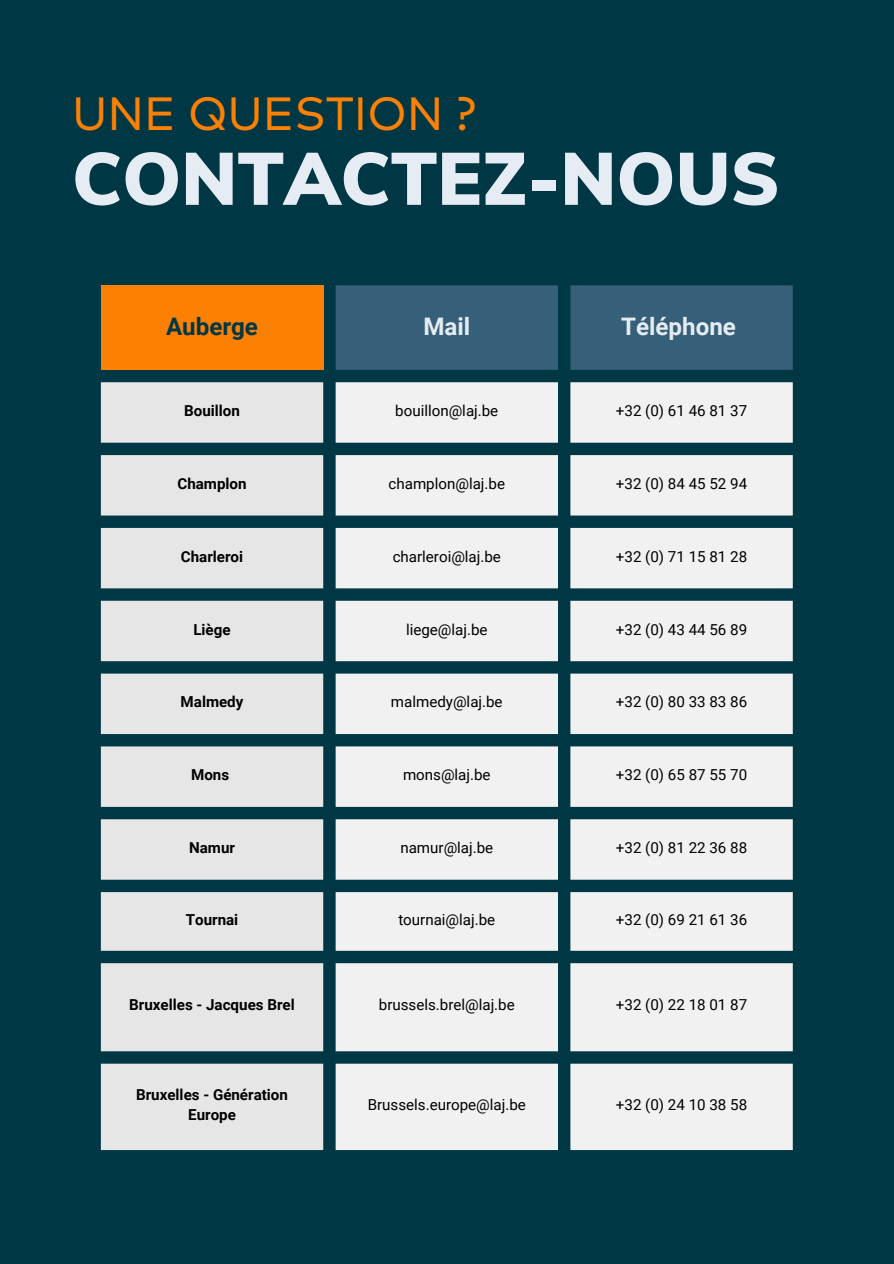
<style>
.page{position:relative;width:894px;height:1264px;background:#fff}
.page>*{position:absolute;margin:0;border:0;box-sizing:border-box;transform-origin:0 0}
.t1{font:900 73.2px "Muli";color:#e5ecf3}
.t2{font:46.5px "Mark Pro";color:#fc8002}
.t3{font:700 24.15px "Roboto";color:#e5ecf3}
.t4{font:700 24.15px "Roboto";color:#003745}
.t5{font:15.15px "Roboto";color:#000}
.t6{font:700 15.15px/20.2px "Roboto";color:#000;text-align:center}
</style>
<div class="page">
<div style="left:0;top:0;width:893px;height:1263px;background:#003745"></div>
<div style="left:101px;top:285px;width:222px;height:85px;background:#fc8002"></div>
<div style="left:335px;top:285px;width:457px;height:85px;background:#365f79"></div>
<svg style="left:101px;top:382px;width:222px;height:767px;background:#c4ccce"></svg>
<svg style="left:335px;top:382px;width:457px;height:767px;fill:#f1f1f1"></svg>
<p class="t2" style="left:72px;top:93px;width:405px">UNE QUESTION ?</p>
<p class="t1" style="left:72px;top:131px;width:709px">CONTACTEZ-NOUS</p>
<p class="t4" style="left:166px;top:312px;width:93px">Auberge</p>
<h1 class="t3" style="left:423px;top:312px;width:48px">Mail</h1>
<p class="t3" style="left:621px;top:312px;width:116px">Téléphone</p>
<p class="t6" style="left:184px;top:401px;width:57px">Bouillon</p>
<p class="t5" style="left:395px;top:402px;width:104px">bouillon@laj.be</p>
<p class="t5" style="left:615px;top:402px;width:133px">+32 (0) 61 46 81 37</p>
<p class="t6" style="left:177px;top:473px;width:71px">Champlon</p>
<p class="t5" style="left:388px;top:475px;width:118px">champlon@laj.be</p>
<p class="t5" style="left:615px;top:475px;width:133px">+32 (0) 84 45 52 94</p>
<p class="t6" style="left:181px;top:546px;width:64px">Charleroi</p>
<p class="t5" style="left:392px;top:547px;width:110px">charleroi@laj.be</p>
<p class="t5" style="left:615px;top:547px;width:133px">+32 (0) 71 15 81 28</p>
<p class="t6" style="left:193px;top:619px;width:39px">Liège</p>
<p class="t5" style="left:406px;top:620px;width:83px">liege@laj.be</p>
<p class="t5" style="left:615px;top:620px;width:133px">+32 (0) 43 44 56 89</p>
<p class="t6" style="left:180px;top:692px;width:64px">Malmedy</p>
<p class="t5" style="left:391px;top:693px;width:113px">malmedy@laj.be</p>
<p class="t5" style="left:615px;top:693px;width:133px">+32 (0) 80 33 83 86</p>
<p class="t6" style="left:191px;top:765px;width:40px">Mons</p>
<p class="t5" style="left:403px;top:766px;width:89px">mons@laj.be</p>
<p class="t5" style="left:615px;top:766px;width:133px">+32 (0) 65 87 55 70</p>
<p class="t6" style="left:189px;top:837px;width:47px">Namur</p>
<p class="t5" style="left:400px;top:839px;width:94px">namur@laj.be</p>
<p class="t5" style="left:615px;top:839px;width:133px">+32 (0) 81 22 36 88</p>
<p class="t6" style="left:186px;top:909px;width:54px">Tournai</p>
<p class="t5" style="left:398px;top:910px;width:98px">tournai@laj.be</p>
<p class="t5" style="left:615px;top:910px;width:133px">+32 (0) 69 21 61 36</p>
<p class="t6" style="left:129px;top:995px;width:167px">Bruxelles - Jacques Brel</p>
<p class="t5" style="left:379px;top:996px;width:137px">brussels.brel@laj.be</p>
<p class="t5" style="left:615px;top:996px;width:133px">+32 (0) 22 18 01 87</p>
<p class="t6" style="left:136px;top:1084px;width:153px">Bruxelles - Génération<br>Europe</p>
<p class="t5" style="left:367px;top:1095px;width:160px">Brussels.europe@laj.be</p>
<p class="t5" style="left:615px;top:1095px;width:133px">+32 (0) 24 10 38 58</p>
</div>
